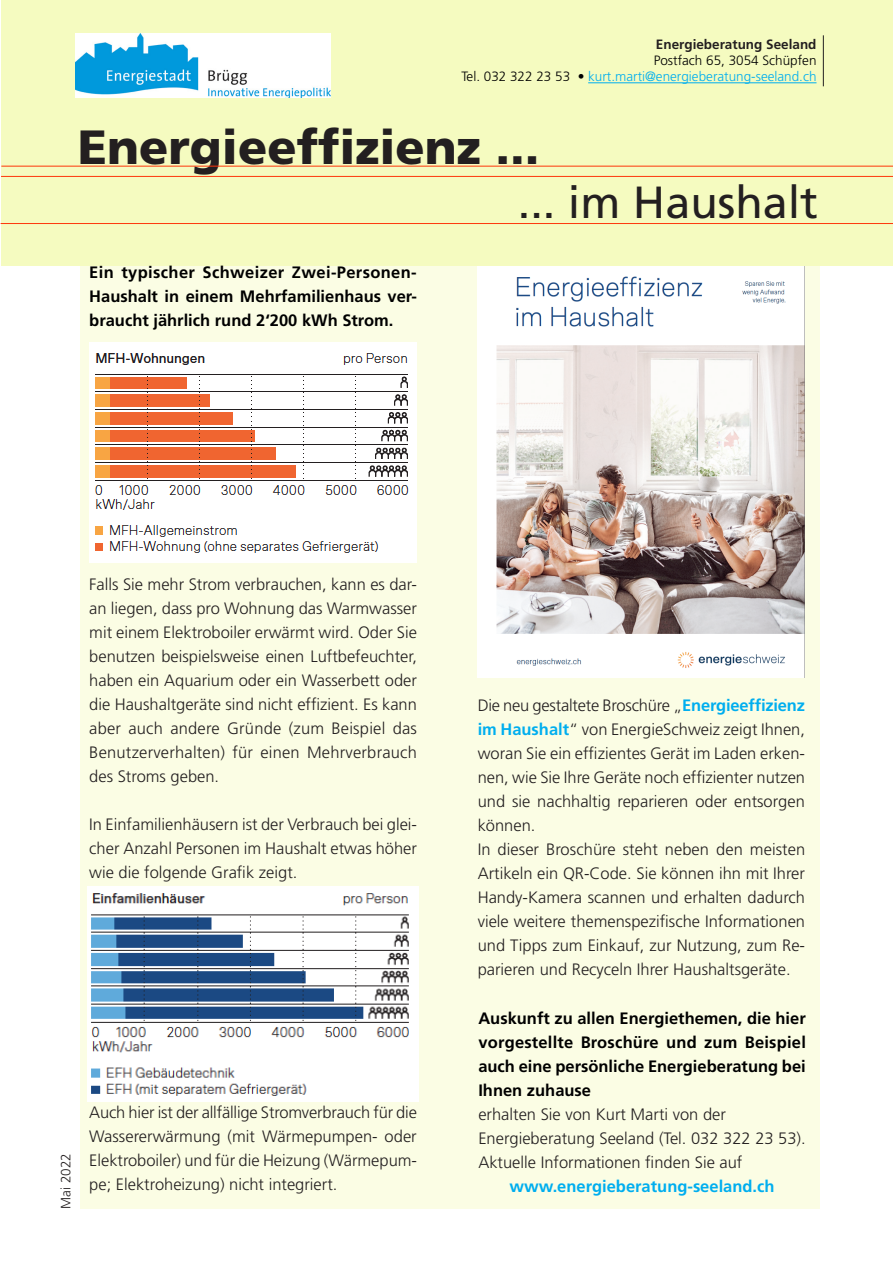
<style>
.page{position:relative;width:893px;height:1263px;background:#fff}
.page>*{position:absolute;margin:0;border:0;box-sizing:border-box;transform-origin:0 0}
.t1{font:900 48px "Frutiger";color:#231f20}
.t2{font:45px "Frutiger";color:#231f20}
.t3{font:300 16.5px/24px "Frutiger";color:#231f20;text-align:justify}
.t4{font:700 16.5px/24px "Frutiger";color:#000;text-align:justify}
.t5{font:700 16.5px "Frutiger";color:#00aeef}
.t6{font:300 13.5px "Frutiger";color:#00aeef}
.t7{font:300 13.5px "Frutiger";color:#000}
.t8{font:700 13.5px "Frutiger";color:#231f20}
.t9{font:300 13.5px "Frutiger";color:#231f20}
.s1{color:#000}
.s2{font-weight:700;color:#00aeef}
</style>
<div class="page">
<div style="left:80px;top:266px;width:740px;height:943px;background:#fbfde4"></div>
<div style="left:2px;top:0;width:891px;height:266px;background:#f5fbc0"></div>
<hr style="left:1px;top:176px;width:892px;height:1px;background:#fe360b">
<hr style="left:1px;top:223px;width:892px;height:1px;background:#fe360b">
<hr style="left:1px;top:166px;width:892px;height:1px;background:#fe360b">
<hr style="left:823px;top:35px;width:1px;height:51px;background:#231f20">
<hr style="left:588px;top:82px;width:228px;height:1px;background:#00aeef">
<img style="left:89px;top:342px;width:328px;height:221px">
<img style="left:88px;top:887px;width:330px;height:214px">
<img style="left:478px;top:266px;width:327px;height:412px">
<img style="left:75px;top:33px;width:255px;height:65px">
<p class="t8" style="left:656px;top:36px;width:162px">Energieberatung Seeland</p>
<p class="t7" style="left:654px;top:53px;width:164px">Postfach 65, 3054 Schüpfen</p>
<p class="t6" style="left:461px;top:69px;width:357px"><span class="s1">Tel. 032 322 23 53 •</span> kurt.marti@energieberatung-seeland.ch</p>
<p class="t1" style="left:78px;top:118px;width:463px">Energieeffizienz ...</p>
<p class="t2" style="left:518px;top:176px;width:302px">... im Haushalt</p>
<p class="t4" style="left:89px;top:260px;width:329px">Ein typischer Schweizer Zwei-Personen-Haushalt in einem Mehrfamilienhaus ver&shy;braucht jährlich rund 2‘200 kWh Strom.</p>
<p class="t3" style="left:89px;top:572px;width:329px">Falls Sie mehr Strom verbrauchen, kann es dar&shy;an liegen, dass pro Wohnung das Warmwasser mit einem Elektroboiler erwärmt wird. Oder Sie benutzen beispielsweise einen Luftbefeuchter, haben ein Aquarium oder ein Wasserbett oder die Haushaltgeräte sind nicht effizient. Es kann aber auch andere Gründe (zum Beispiel das Benutzerverhalten) für einen Mehrverbrauch des Stroms geben.</p>
<p class="t3" style="left:89px;top:812px;width:329px">In Einfamilienhäusern ist der Verbrauch bei glei&shy;cher Anzahl Personen im Haushalt etwas höher wie die folgende Grafik zeigt.</p>
<p class="t9" style="left:58px;top:1209px;width:57px;rotate:-90deg">Mai 2022</p>
<p class="t3" style="left:89px;top:1100px;width:329px">Auch hier ist der allfällige Stromverbrauch für die Wassererwärmung (mit Wärmepumpen- oder Elektroboiler) und für die Heizung (Wärmepum&shy;pe; Elektroheizung) nicht integriert.</p>
<p class="t3" style="left:478px;top:693px;width:329px">Die neu gestaltete Broschüre „<span class="s2">Energieeffizienz im Haushalt</span>“ von EnergieSchweiz zeigt Ihnen, woran Sie ein effizientes Gerät im Laden erken&shy;nen, wie Sie Ihre Geräte noch effizienter nutzen</p>
<p class="t3" style="left:478px;top:789px;width:329px">und sie nachhaltig reparieren oder entsorgen können.</p>
<p class="t3" style="left:478px;top:837px;width:329px">In dieser Broschüre steht neben den meisten Artikeln ein QR-Code. Sie können ihn mit Ihrer Handy-Kamera scannen und erhalten dadurch viele weitere themenspezifische Informationen und Tipps zum Einkauf, zur Nutzung, zum Re&shy;parieren und Recyceln Ihrer Haushaltsgeräte.</p>
<p class="t4" style="left:478px;top:1007px;width:329px">Auskunft zu allen Energiethemen, die hier vorgestellte Broschüre und zum Beispiel auch eine persönliche Energieberatung bei Ihnen zuhause</p>
<p class="t3" style="left:478px;top:1103px;width:249px">erhalten Sie von Kurt Marti von der</p>
<p class="t3" style="left:478px;top:1127px;width:329px">Energieberatung Seeland (Tel. 032 322 23 53).</p>
<p class="t3" style="left:478px;top:1151px;width:266px">Aktuelle Informationen finden Sie auf</p>
<p class="t5" style="left:510px;top:1177px;width:266px">www.energieberatung-seeland.ch</p>
</div>
